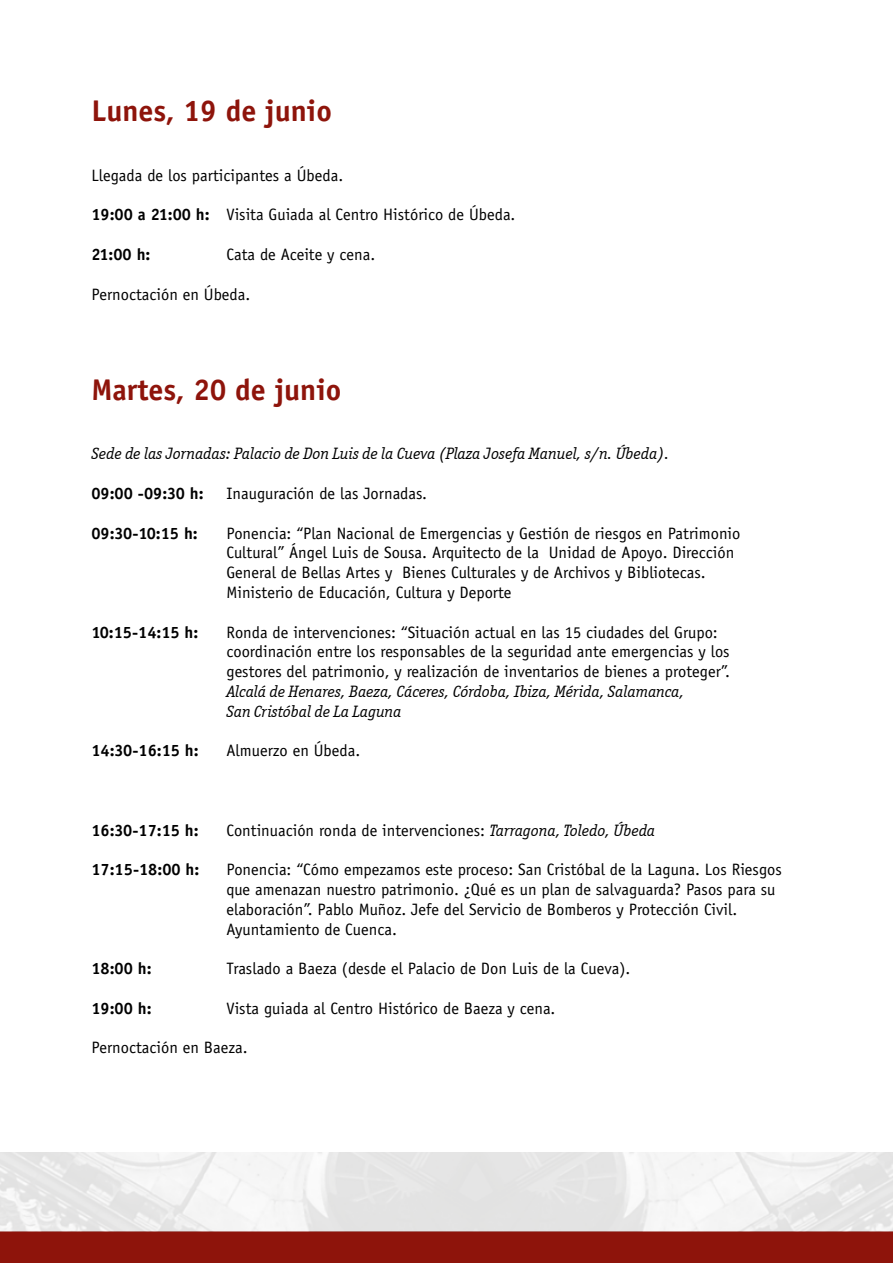
<style>
.page{position:relative;width:893px;height:1263px;background:#fff}
.page>*{position:absolute;margin:0;border:0;box-sizing:border-box;transform-origin:0 0}
.t1{font:700 30px "AT Officina Sans";color:#8e140b}
.t2{font:16.5px/19.8px "AT Officina Sans";color:#000}
.t3{font:16.5px/19.8px "Officina Serif OSITCTT Book It";color:#000}
.t4{font:700 16.5px "AT Officina Sans";color:#000}
.s1{font-weight:700}
.s2{font-family:"Officina Serif OSITCTT Book It"}
</style>
<div class="page">
<div style="left:0;top:1231px;width:893px;height:32px;background:#8e140b"></div>
<img style="left:0;top:1152px;width:893px;height:79px">
<h1 class="t1" style="left:91px;top:92px;width:242px">Lunes, 19 de junio</h1>
<p class="t2" style="left:91px;top:165px;width:253px">Llegada de los participantes a Úbeda.</p>
<p class="t2" style="left:91px;top:205px;width:426px"><span class="s1">19:00 a 21:00 h:</span> Visita Guiada al Centro Histórico de Úbeda.</p>
<p class="t4" style="left:91px;top:244px;width:60px">21:00 h:</p>
<p class="t2" style="left:226px;top:245px;width:150px">Cata de Aceite y cena.</p>
<p class="t2" style="left:91px;top:284px;width:160px">Pernoctación en Úbeda.</p>
<h1 class="t1" style="left:91px;top:371px;width:251px">Martes, 20 de junio</h1>
<p class="t3" style="left:91px;top:444px;width:579px">Sede de las Jornadas: Palacio de Don Luis de la Cueva (Plaza Josefa Manuel, s/n. Úbeda).</p>
<p class="t4" style="left:91px;top:483px;width:114px">09:00 -09:30 h:</p>
<p class="t2" style="left:226px;top:483px;width:202px">Inauguración de las Jornadas.</p>
<p class="t4" style="left:91px;top:523px;width:108px">09:30-10:15 h:</p>
<p class="t2" style="left:226px;top:523px;width:515px">Ponencia: “Plan Nacional de Emergencias y Gestión de riesgos en Patrimonio Cultural” Ángel Luis de Sousa. Arquitecto de la Unidad de Apoyo. Dirección General de Bellas Artes y Bienes Culturales y de Archivos y Bibliotecas.<br>Ministerio de Educación, Cultura y Deporte</p>
<p class="t4" style="left:91px;top:622px;width:108px">10:15-14:15 h:</p>
<p class="t2" style="left:226px;top:622px;width:505px">Ronda de intervenciones: “Situación actual en las 15 ciudades del Grupo: coordinación entre los responsables de la seguridad ante emergencias y los gestores del patrimonio, y realización de inventarios de bienes a proteger”.</p>
<p class="t3" style="left:226px;top:682px;width:459px">Alcalá de Henares, Baeza, Cáceres, Córdoba, Ibiza, Mérida, Salamanca,<br>San Cristóbal de La Laguna</p>
<p class="t4" style="left:91px;top:740px;width:109px">14:30-16:15 h:</p>
<p class="t2" style="left:226px;top:741px;width:135px">Almuerzo en Úbeda.</p>
<p class="t4" style="left:91px;top:820px;width:109px">16:30-17:15 h:</p>
<p class="t2" style="left:226px;top:820px;width:430px">Continuación ronda de intervenciones: <span class="s2">Tarragona, Toledo, Úbeda</span></p>
<p class="t4" style="left:91px;top:859px;width:109px">17:15-18:00 h:</p>
<p class="t2" style="left:226px;top:860px;width:557px">Ponencia: “Cómo empezamos este proceso: San Cristóbal de la Laguna. Los Riesgos que amenazan nuestro patrimonio. ¿Qué es un plan de salvaguarda? Pasos para su elaboración”. Pablo Muñoz. Jefe del Servicio de Bomberos y Protección Civil.<br>Ayuntamiento de Cuenca.</p>
<p class="t4" style="left:91px;top:958px;width:62px">18:00 h:</p>
<p class="t2" style="left:226px;top:959px;width:405px">Traslado a Baeza (desde el Palacio de Don Luis de la Cueva).</p>
<p class="t4" style="left:91px;top:998px;width:62px">19:00 h:</p>
<p class="t2" style="left:226px;top:998px;width:331px">Vista guiada al Centro Histórico de Baeza y cena.</p>
<p class="t2" style="left:91px;top:1038px;width:158px">Pernoctación en Baeza.</p>
</div>
